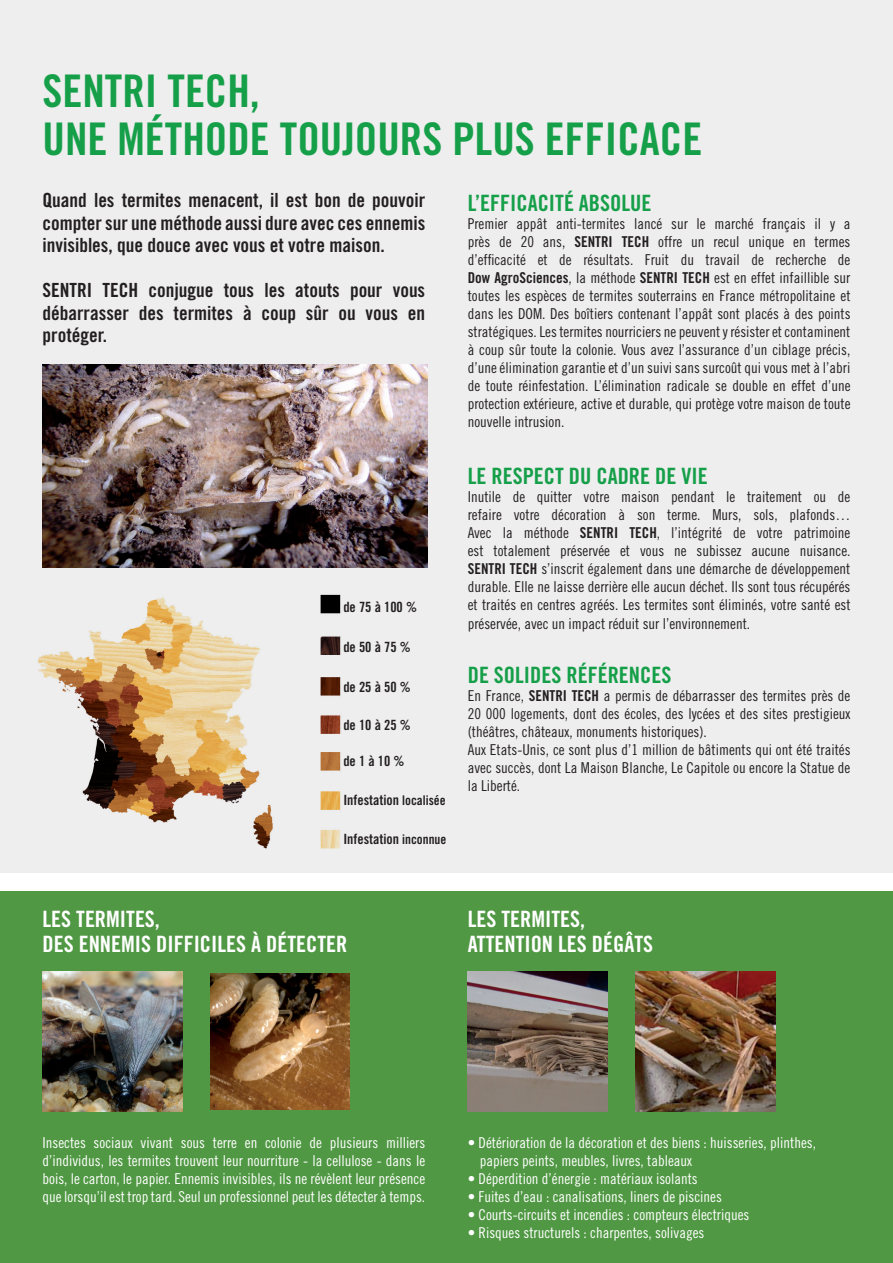
<style>
.page{position:relative;width:893px;height:1263px;background:#eeeeef}
.page>*{position:absolute;margin:0;border:0;box-sizing:border-box;transform-origin:0 0}
.t1{font:45px/48px "Trade Gothic Bold Cond Twenty";color:#169f49}
.t2{font:22.5px/25.5px "Trade Gothic Bold Cond Twenty";color:#fff}
.t3{font:22.5px "Trade Gothic Bold Cond Twenty";color:#169f49}
.t4{font:19.5px/22.5px "Trade Gothic Bold Cond Twenty";color:#231f20;text-align:justify}
.t5{font:15px/18px "Trade Gothic Cond Eighteen";color:#231f20;text-align:justify}
.t6{font:15px/18px "Trade Gothic Cond Eighteen";color:#fff}
.t7{font:14.1px "Trade Gothic Bold Cond Twenty";color:#231f20}
.s1{font-family:"Trade Gothic Bold Cond Twenty"}
.s2{font-size:13.35px}
</style>
<div class="page">
<div style="left:0;top:891px;width:893px;height:372px;background:#509843"></div>
<div style="left:0;top:873px;width:893px;height:18px;background:#fff"></div>
<img style="left:37px;top:597px;width:236px;height:252px">
<img style="left:320px;top:594px;width:21px;height:140px">
<img style="left:320px;top:752px;width:21px;height:97px">
<img style="left:43px;top:972px;width:139px;height:139px">
<img style="left:43px;top:364px;width:384px;height:204px">
<img style="left:210px;top:974px;width:140px;height:135px">
<img style="left:468px;top:972px;width:139px;height:139px">
<img style="left:635px;top:972px;width:140px;height:139px">
<h1 class="t1" style="left:43px;top:66px;width:661px">SENTRI TECH,<br>UNE MÉTHODE TOUJOURS PLUS EFFICACE</h1>
<h2 class="t3" style="left:468px;top:189px;width:185px">L’EFFICACITÉ ABSOLUE</h2>
<p class="t5" style="left:468px;top:214px;width:384px">Premier appât anti-termites lancé sur le marché français il y a près de 20 ans, <span class="s1">SENTRI TECH</span> offre un recul unique en termes d’efficacité et de résultats. Fruit du travail de recherche de <span class="s1">Dow AgroSciences</span>, la méthode <span class="s1">SENTRI TECH</span> est en effet infaillible sur toutes les espèces de termites souterrains en France métropolitaine et dans les DOM. Des boîtiers contenant l’appât sont placés à des points stratégiques. Les termites nourriciers ne peuvent y résister et contaminent à coup sûr toute la colonie. Vous avez l’assurance d’un ciblage précis, d’une élimination garantie et d’un suivi sans surcoût qui vous met à l’abri de toute réinfestation. L’élimination radicale se double en effet d’une protection extérieure, active et durable, qui protège votre maison de toute nouvelle intrusion.</p>
<h3 class="t4" style="left:43px;top:189px;width:384px">Quand les termites menacent, il est bon de pouvoir compter sur une méthode aussi dure avec ces ennemis invisibles, que douce avec vous et votre maison.</h3>
<h3 class="t4" style="left:43px;top:279px;width:384px">SENTRI TECH conjugue tous les atouts pour vous débarrasser des termites à coup sûr ou vous en protéger.</h3>
<p class="t7" style="left:343px;top:598px;width:75px">de 75 à 100 %</p>
<p class="t7" style="left:343px;top:638px;width:69px">de 50 à 75 %</p>
<p class="t7" style="left:343px;top:678px;width:69px">de 25 à 50 %</p>
<p class="t7" style="left:343px;top:716px;width:69px">de 10 à 25 %</p>
<p class="t7" style="left:343px;top:752px;width:63px">de 1 à 10 %</p>
<p class="t7" style="left:343px;top:791px;width:104px">Infestation <span class="s2">localisée</span></p>
<p class="t7" style="left:343px;top:830px;width:105px">Infestation <span class="s2">inconnue</span></p>
<h2 class="t3" style="left:468px;top:462px;width:241px">LE RESPECT DU CADRE DE VIE</h2>
<p class="t5" style="left:468px;top:487px;width:384px">Inutile de quitter votre maison pendant le traitement ou de refaire votre décoration à son terme. Murs, sols, plafonds… Avec la méthode <span class="s1">SENTRI TECH</span>, l’intégrité de votre patrimoine est totalement préservée et vous ne subissez aucune nuisance.<br><span class="s1">SENTRI TECH</span> s’inscrit également dans une démarche de développement durable. Elle ne laisse derrière elle aucun déchet. Ils sont tous récupérés et traités en centres agréés. Les termites sont éliminés, votre santé est</p>
<p class="t5" style="left:468px;top:615px;width:284px">préservée, avec un impact réduit sur l’environnement.</p>
<h2 class="t3" style="left:468px;top:661px;width:205px">DE SOLIDES RÉFÉRENCES</h2>
<p class="t5" style="left:468px;top:687px;width:384px;text-align:left">En France, <span class="s1">SENTRI TECH</span> a permis de débarrasser des termites près de 20 000 logements, dont des écoles, des lycées et des sites prestigieux (théâtres, châteaux, monuments historiques).<br>Aux Etats-Unis, ce sont plus d’1 million de bâtiments qui ont été traités avec succès, dont La Maison Blanche, Le Capitole ou encore la Statue de la Liberté.</p>
<h2 class="t2" style="left:43px;top:905px;width:306px">LES TERMITES,<br>DES ENNEMIS DIFFICILES À DÉTECTER</h2>
<h2 class="t2" style="left:468px;top:905px;width:187px">LES TERMITES,<br>ATTENTION LES DÉGÂTS</h2>
<p class="t6" style="left:43px;top:1134px;width:384px;text-align:justify">Insectes sociaux vivant sous terre en colonie de plusieurs milliers d’individus, les termites trouvent leur nourriture - la cellulose - dans le bois, le carton, le papier. Ennemis invisibles, ils ne révèlent leur présence que lorsqu’il est trop tard. Seul un professionnel peut les détecter à temps.</p>
<p class="t6" style="left:480px;top:1134px;width:338px;text-indent:-12px">• Détérioration de la décoration et des biens : huisseries, plinthes, papiers peints, meubles, livres, tableaux</p>
<p class="t6" style="left:468px;top:1170px;width:231px">• Déperdition d’énergie : matériaux isolants</p>
<p class="t6" style="left:468px;top:1188px;width:256px">• Fuites d’eau : canalisations, liners de piscines</p>
<p class="t6" style="left:468px;top:1206px;width:283px">• Courts-circuits et incendies : compteurs électriques</p>
<p class="t6" style="left:468px;top:1224px;width:238px">• Risques structurels : charpentes, solivages</p>
</div>
